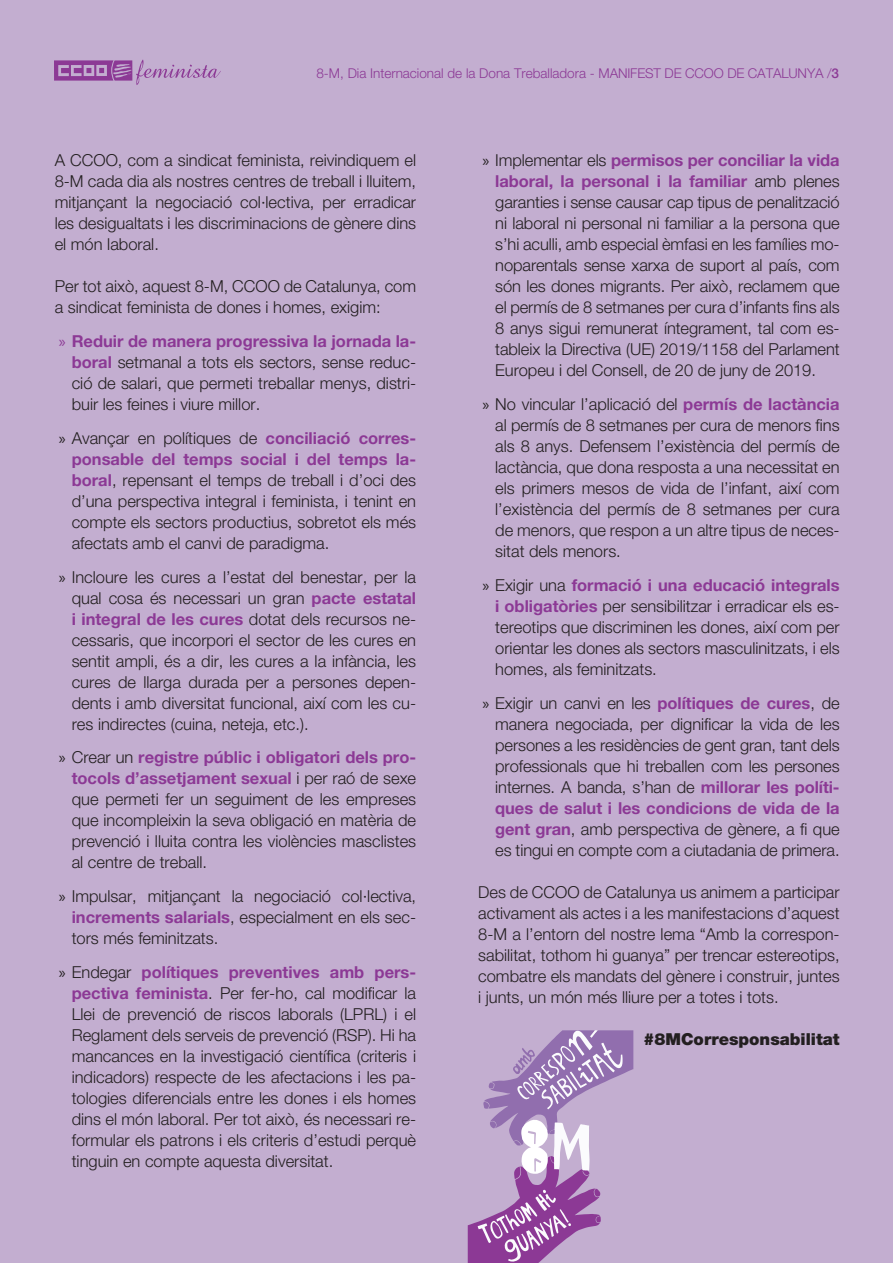
<style>
.page{position:relative;width:893px;height:1263px;background:#c3aed0}
.page>*{position:absolute;margin:0;border:0;box-sizing:border-box;transform-origin:0 0}
.t1{font:16.5px/21px "Helvetica Neue LT 45 Lt";color:#231f20;text-align:justify}
.t2{font:16.5px "Helvetica Neue LT 95 Blk";color:#231f20}
.t3{font:13.5px "Helvetica Neue LT 45 Lt";color:#8c3995}
.s1{font-family:"Helvetica Neue LT 65 Md"}
.s2{font-family:"Myriad Pro";color:#8c3995}
.s3{font-family:"Helvetica Neue LT 75 Bd";color:#8c3995}
.s4{font-family:"Myriad Pro"}
</style>
<div class="page">
<svg style="left:54px;top:60px;width:167px;height:25px"></svg>
<svg style="left:468px;top:1030px;width:165px;height:233px"></svg>
<p class="t3" style="left:316px;top:65px;width:524px">8-M, Dia Internacional de la Dona Treballadora - MANIFEST DE CCOO DE CATALUNYA /<span class="s1">3</span></p>
<p class="t1" style="left:55px;top:150px;width:363px">A CCOO, com a sindicat feminista, reivindiquem el 8-M cada dia als nostres centres de treball i lluitem, mitjançant la negociació col·lectiva, per erradicar les desigualtats i les discriminacions de gènere dins el món laboral.</p>
<p class="t1" style="left:55px;top:276px;width:363px">Per tot això, aquest 8-M, CCOO de Catalunya, com a sindicat feminista de dones i homes, exigim:</p>
<p class="t1" style="left:72px;top:330px;width:346px;text-indent:-13px"><span class="s2">»</span> <span class="s3">Reduir de manera progressiva la jornada la&shy;boral</span> setmanal a tots els sectors, sense reduc&shy;ció de salari, que permeti treballar menys, distri&shy;buir les feines i viure millor.</p>
<p class="t1" style="left:72px;top:427px;width:346px;text-indent:-13px"><span class="s4">»</span> Avançar en polítiques de <span class="s3">conciliació corres&shy;ponsable del temps social i del temps la&shy;boral</span>, repensant el temps de treball i d’oci des d’una perspectiva integral i feminista, i tenint en compte els sectors productius, sobretot els més afectats amb el canvi de paradigma.</p>
<p class="t1" style="left:72px;top:566px;width:346px;text-indent:-13px"><span class="s4">»</span> Incloure les cures a l’estat del benestar, per la qual cosa és necessari un gran <span class="s3">pacte estatal i integral de les cures</span> dotat dels recursos ne&shy;cessaris, que incorpori el sector de les cures en sentit ampli, és a dir, les cures a la infància, les cures de llarga durada per a persones depen&shy;dents i amb diversitat funcional, així com les cu&shy;res indirectes (cuina, neteja, etc.).</p>
<p class="t1" style="left:72px;top:747px;width:346px;text-indent:-13px"><span class="s4">»</span> Crear un <span class="s3">registre públic i obligatori dels pro&shy;tocols d’assetjament sexual</span> i per raó de sexe que permeti fer un seguiment de les empreses que incompleixin la seva obligació en matèria de prevenció i lluita contra les violències masclistes al centre de treball.</p>
<p class="t1" style="left:72px;top:885px;width:346px;text-indent:-13px"><span class="s4">»</span> Impulsar, mitjançant la negociació col·lectiva, <span class="s3">increments salarials</span>, especialment en els sec&shy;tors més feminitzats.</p>
<p class="t1" style="left:72px;top:961px;width:346px;text-indent:-13px"><span class="s4">»</span> Endegar <span class="s3">polítiques preventives amb pers&shy;pectiva feminista</span>. Per fer-ho, cal modificar la Llei de prevenció de riscos laborals (LPRL) i el Reglament dels serveis de prevenció (RSP). Hi ha mancances en la investigació científica (criteris i indicadors) respecte de les afectacions i les pa&shy;tologies diferencials entre les dones i els homes dins el món laboral. Per tot això, és necessari re&shy;formular els patrons i els criteris d’estudi perquè tinguin en compte aquesta diversitat.</p>
<p class="t1" style="left:495px;top:150px;width:346px;text-indent:-13px"><span class="s4">»</span> Implementar els <span class="s3">permisos per conciliar la vida laboral, la personal i la familiar</span> amb plenes garanties i sense causar cap tipus de penalització ni laboral ni personal ni familiar a la persona que s’hi aculli, amb especial èmfasi en les famílies mo&shy;noparentals sense xarxa de suport al país, com són les dones migrants. Per això, reclamem que el permís de 8 setmanes per cura d’infants fins als 8 anys sigui remunerat íntegrament, tal com es&shy;tableix la Directiva (UE) 2019/1158 del Parlament Europeu i del Consell, de 20 de juny de 2019.</p>
<p class="t1" style="left:495px;top:393px;width:346px;text-indent:-13px"><span class="s4">»</span> No vincular l’aplicació del <span class="s3">permís de lactància </span>al permís de 8 setmanes per cura de menors fins als 8 anys. Defensem l’existència del permís de lactància, que dona resposta a una necessitat en els primers mesos de vida de l’infant, així com l’existència del permís de 8 setmanes per cura de menors, que respon a un altre tipus de neces&shy;sitat dels menors.</p>
<p class="t1" style="left:495px;top:574px;width:346px;text-indent:-13px"><span class="s4">»</span> Exigir una <span class="s3">formació i una educació integrals i obligatòries</span> per sensibilitzar i erradicar els es&shy;tereotips que discriminen les dones, així com per orientar les dones als sectors masculinitzats, i els homes, als feminitzats.</p>
<p class="t1" style="left:495px;top:692px;width:346px;text-indent:-13px"><span class="s4">»</span> Exigir un canvi en les <span class="s3">polítiques de cures</span>, de manera negociada, per dignificar la vida de les persones a les residències de gent gran, tant dels professionals que hi treballen com les persones internes. A banda, s’han de <span class="s3">millorar les políti&shy;ques de salut i les condicions de vida de la gent gran</span>, amb perspectiva de gènere, a fi que es tingui en compte com a ciutadania de primera.</p>
<p class="t1" style="left:478px;top:881px;width:363px">Des de CCOO de Catalunya us animem a participar activament als actes i a les manifestacions d’aquest 8-M a l’entorn del nostre lema “Amb la correspon&shy;sabilitat, tothom hi guanya” per trencar estereotips, combatre els mandats del gènere i construir, juntes i junts, un món més lliure per a totes i tots.</p>
<p class="t2" style="left:643px;top:1029px;width:198px">#8MCorresponsabilitat</p>
</div>
